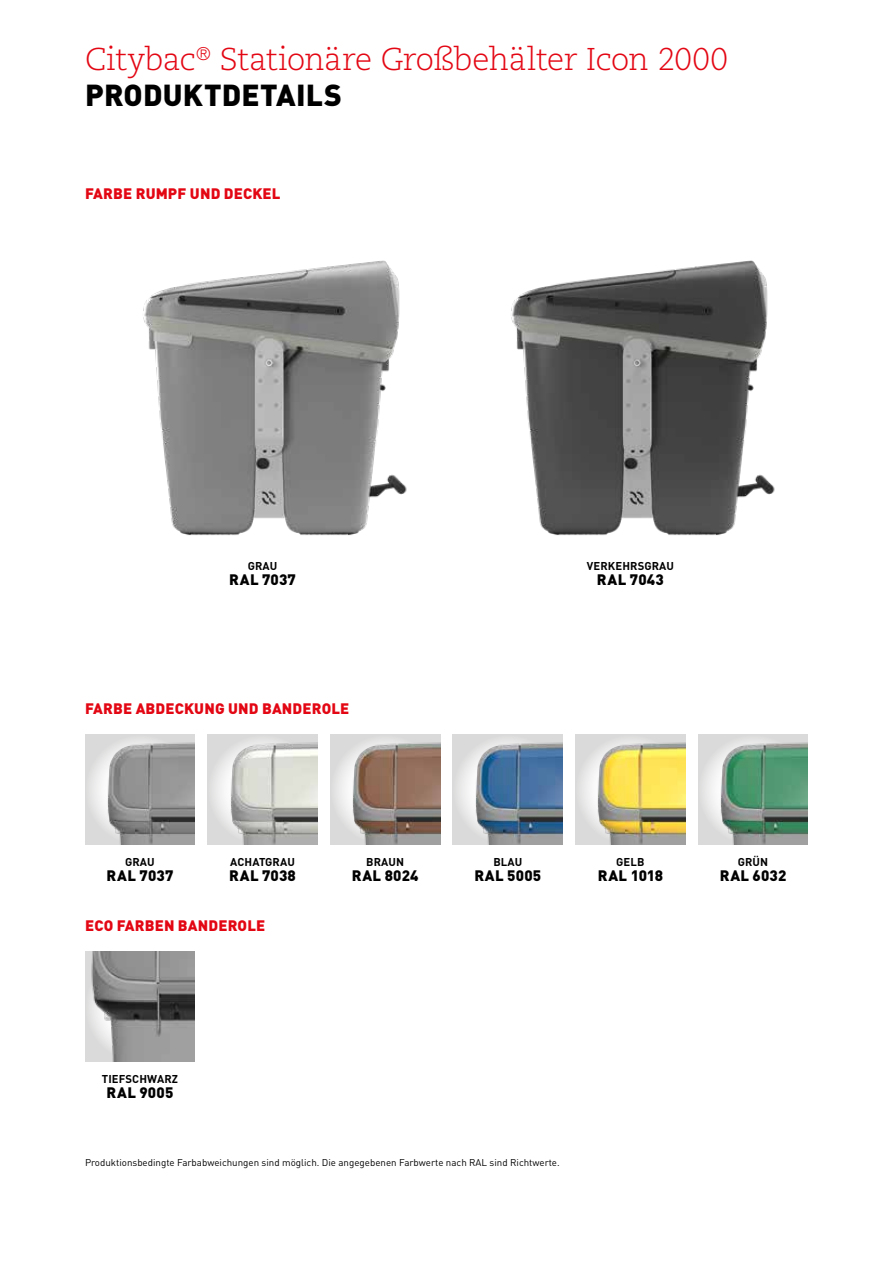
<style>
.page{position:relative;width:893px;height:1263px;background:#fff}
.page>*{position:absolute;margin:0;border:0;box-sizing:border-box;transform-origin:0 0}
.t1{font:300 31.5px "Caecilia LT Pro 45";letter-spacing:-.015em;color:#e30613}
.t2{font:900 30px "DIN Pro";letter-spacing:.005em;color:#000}
.t3{font:900 15px "DIN Pro";letter-spacing:.01em;color:#e30613}
.t4{font:900 15px "DIN Pro";letter-spacing:.015em;color:#000}
.t5{font:700 11.25px "DIN Pro";letter-spacing:.01em;color:#000}
.t6{font:9.75px "DIN Pro";color:#000}
</style>
<div class="page">
<img style="left:143px;top:260px;width:264px;height:276px">
<img style="left:511px;top:260px;width:264px;height:276px">
<img style="left:575px;top:735px;width:110px;height:109px">
<img style="left:453px;top:735px;width:110px;height:109px">
<img style="left:208px;top:735px;width:109px;height:109px">
<img style="left:330px;top:735px;width:110px;height:109px">
<img style="left:698px;top:735px;width:110px;height:109px">
<img style="left:85px;top:735px;width:110px;height:109px">
<img style="left:85px;top:952px;width:110px;height:109px">
<h1 class="t1" style="left:85px;top:39px;width:644px">Citybac<sup>®</sup> Stationäre Großbehälter Icon 2000</h1>
<h2 class="t2" style="left:85px;top:75px;width:258px">PRODUKTDETAILS</h2>
<h3 class="t3" style="left:85px;top:183px;width:197px">FARBE RUMPF UND DECKEL</h3>
<p class="t5" style="left:248px;top:558px;width:31px">GRAU</p>
<h3 class="t4" style="left:229px;top:569px;width:68px">RAL 7037</h3>
<h3 class="t3" style="left:85px;top:699px;width:266px">FARBE ABDECKUNG UND BANDEROLE</h3>
<p class="t5" style="left:125px;top:854px;width:31px">GRAU</p>
<h3 class="t4" style="left:107px;top:865px;width:68px">RAL 7037</h3>
<p class="t5" style="left:230px;top:854px;width:66px">ACHATGRAU</p>
<h3 class="t4" style="left:229px;top:865px;width:68px">RAL 7038</h3>
<h3 class="t3" style="left:85px;top:916px;width:182px">ECO FARBEN BANDEROLE</h3>
<p class="t5" style="left:366px;top:854px;width:39px">BRAUN</p>
<h3 class="t4" style="left:352px;top:865px;width:68px">RAL 8024</h3>
<p class="t5" style="left:587px;top:558px;width:89px">VERKEHRSGRAU</p>
<h3 class="t4" style="left:597px;top:569px;width:68px">RAL 7043</h3>
<p class="t5" style="left:493px;top:854px;width:30px">BLAU</p>
<h3 class="t4" style="left:474px;top:865px;width:68px">RAL 5005</h3>
<p class="t5" style="left:616px;top:854px;width:30px">GELB</p>
<h3 class="t4" style="left:598px;top:865px;width:67px">RAL 1018</h3>
<p class="t5" style="left:738px;top:854px;width:32px">GRÜN</p>
<h3 class="t4" style="left:720px;top:865px;width:68px">RAL 6032</h3>
<p class="t5" style="left:102px;top:1071px;width:78px">TIEFSCHWARZ</p>
<h3 class="t4" style="left:107px;top:1082px;width:68px">RAL 9005</h3>
<p class="t6" style="left:85px;top:1156px;width:476px">Produktionsbedingte Farbabweichungen sind möglich. Die angegebenen Farbwerte nach RAL sind Richtwerte.</p>
</div>
